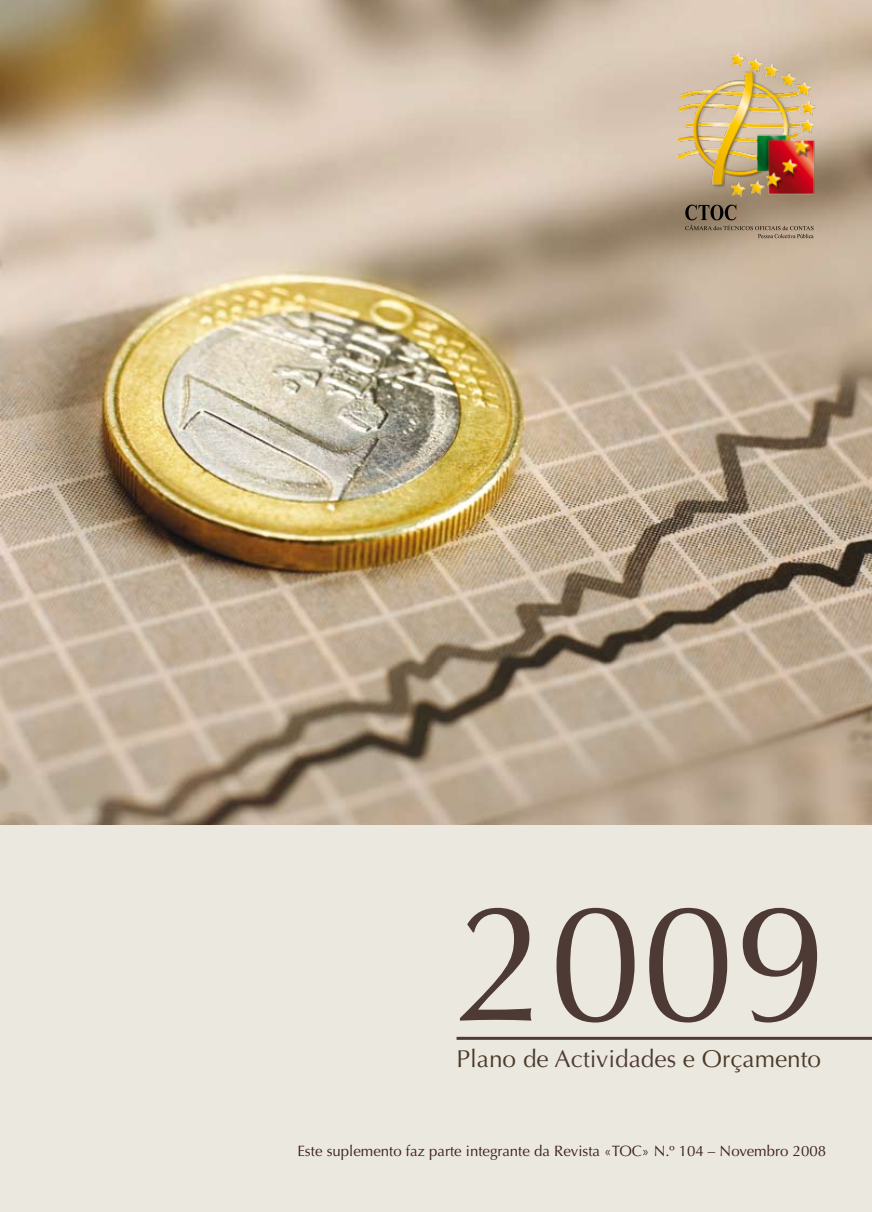
<style>
.page{position:relative;width:872px;height:1212px;background:#ebe8df}
.page>*{position:absolute;margin:0;border:0;box-sizing:border-box;transform-origin:0 0}
.t1{font:166.65px "Optima";color:#4e3a34}
.t2{font:24.45px "Optima";color:#4b3a2a}
.t3{font:15px "Optima";color:#3b2019}
.s1{color:#4e3a34}
</style>
<div class="page">
<img style="left:0;top:0;width:872px;height:824px">
<hr style="left:456px;top:1037px;width:416px;height:3px;background:#4e3a34">
<img style="left:677px;top:53px;width:141px;height:153px">
<svg style="left:685px;top:205px;width:128px;height:33px;background:#96836d"></svg>
<h1 class="t1" style="left:456px;top:867px;width:372px">2009</h1>
<h2 class="t2" style="left:456px;top:1045px;width:366px">Plano d<span class="s1">e Actividades</span> e Orçamento</h2>
<p class="t3" style="left:297px;top:1142px;width:530px">Este suplemento faz parte integrante da Revista «TOC» N.º 104 – Novembro 2008</p>
</div>
